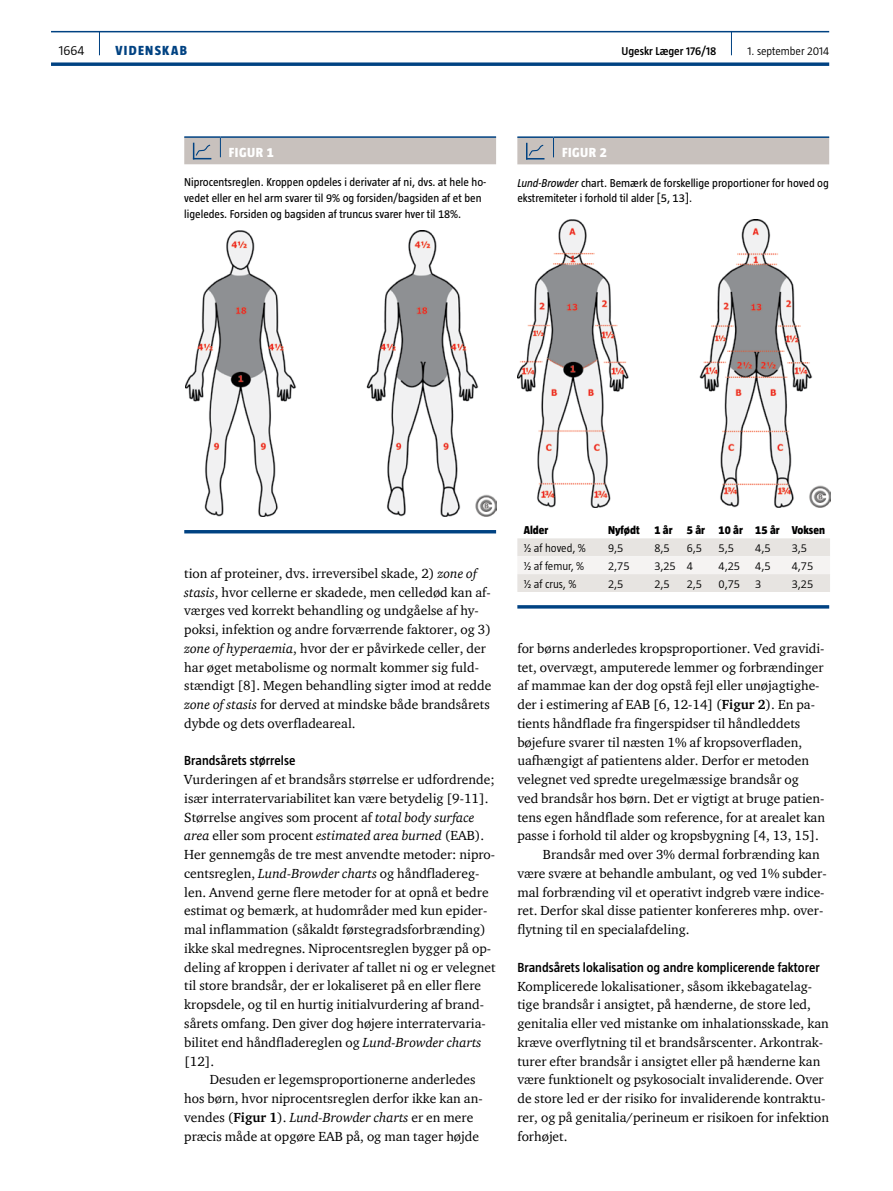
<style>
.page{position:relative;width:893px;height:1191px;background:#fff}
.page>*{position:absolute;margin:0;border:0;box-sizing:border-box;transform-origin:0 0}
.t1{font:13.5px/18.8px "ITC Charter Com";color:#000}
.t2{font:600 13.5px "Taz";color:#000}
.t3{font:800 13.5px "Taz";letter-spacing:.035em;color:#fff}
.t4{font:800 13.5px "Taz";letter-spacing:.095em;color:#004282}
.t5{font:300 13.5px "Taz";color:#000}
.t6{font:11.7px/15.8px "Taz";color:#000}
.t7{font:300 11.7px "Taz";color:#000}
.t8{font:800 11.7px "Taz";color:#000}
.t9{font:600 11.7px "Taz";color:#000}
.s1{font-style:italic}
.s2{font-weight:700}
</style>
<div class="page">
<hr style="left:51px;top:31px;width:778px;height:1px;background:#004282">
<svg style="left:51px;top:62px;width:778px;height:4px;background:#225b92"></svg>
<svg style="left:99px;top:32px;width:1px;height:23px"></svg>
<svg style="left:731px;top:32px;width:1px;height:23px"></svg>
<hr style="left:184px;top:136px;width:36px;height:2px;background:#004282">
<hr style="left:220px;top:136px;width:276px;height:2px;background:#004282">
<div style="left:184px;top:137px;width:312px;height:27px;background:#c8c1bd"></div>
<img style="left:185px;top:231px;width:311px;height:286px">
<hr style="left:184px;top:530px;width:312px;height:3px;background:#004282">
<hr style="left:517px;top:136px;width:36px;height:2px;background:#004282">
<hr style="left:553px;top:136px;width:276px;height:2px;background:#004282">
<div style="left:517px;top:137px;width:312px;height:27px;background:#c8c1bd"></div>
<img style="left:517px;top:220px;width:313px;height:288px">
<svg style="left:517px;top:538px;width:313px;height:54px"></svg>
<hr style="left:517px;top:605px;width:312px;height:3px;background:#004282">
<p class="t5" style="left:59px;top:43px;width:27px">1664</p>
<p class="t4" style="left:116px;top:43px;width:73px">VIDENSKAB</p>
<p class="t9" style="left:621px;top:45px;width:97px">Ugeskr Læger 176/18</p>
<p class="t7" style="left:747px;top:45px;width:83px">1. september 2014</p>
<p class="t3" style="left:229px;top:145px;width:46px">FIGUR 1</p>
<p class="t6" style="left:184px;top:174px;width:304px">Niprocentsreglen. Kroppen opdeles i derivater af ni, dvs. at hele ho&shy;vedet eller en hel arm svarer til 9% og forsiden/bagsiden af et ben ligeledes. Forsiden og bagsiden af truncus svarer hver til 18%.</p>
<p class="t3" style="left:562px;top:145px;width:46px">FIGUR 2</p>
<p class="t6" style="left:517px;top:174px;width:313px"><span class="s1">Lund-Browder</span> chart. Bemærk de forskellige proportioner for hoved og ekstremiteter i forhold til alder [5, 13].</p>
<p class="t1" style="left:184px;top:563px;width:309px">tion af proteiner, dvs. irreversibel skade, 2) <span class="s1">zone of stasis</span>, hvor cellerne er skadede, men celledød kan af&shy;værges ved korrekt behandling og undgåelse af hy&shy;poksi, infektion og andre forværrende faktorer, og 3) <span class="s1">zone of hyperaemia</span>, hvor der er påvirkede celler, der har øget metabolisme og normalt kommer sig fuld&shy;stændigt [8]. Megen behandling sigter imod at redde <span class="s1">zone of stasis</span> for derved at mindske både brandsårets dybde og dets overfladeareal.</p>
<p class="t2" style="left:184px;top:753px;width:113px">Brandsårets størrelse</p>
<p class="t1" style="left:184px;top:770px;width:313px">Vurderingen af et brandsårs størrelse er udfordrende; især interratervariabilitet kan være betydelig [9-11].<br>Størrelse angives som procent af <span class="s1">total body surface area</span> eller som procent <span class="s1">estimated area burned</span> (EAB).<br>Her gennemgås de tre mest anvendte metoder: nipro&shy;centsreglen, <span class="s1">Lund-Browder charts</span> og håndfladereg&shy;len. Anvend gerne flere metoder for at opnå et bedre estimat og bemærk, at hudområder med kun epider&shy;mal inflammation (såkaldt førstegradsforbrænding) ikke skal medregnes. Niprocentsreglen bygger på op&shy;deling af kroppen i derivater af tallet ni og er velegnet til store brandsår, der er lokaliseret på en eller flere kropsdele, og til en hurtig initialvurdering af brand&shy;sårets omfang. Den giver dog højere interratervaria&shy;bilitet end håndfladereglen og <span class="s1">Lund-Browder charts </span>[12].</p>
<p class="t1" style="left:184px;top:1070px;width:300px;text-indent:26px">Desuden er legemsproportionerne anderledes hos børn, hvor niprocentsreglen derfor ikke kan an&shy;vendes (<span class="s2">Figur 1</span>). <span class="s1">Lund-Browder charts</span> er en mere præcis måde at opgøre EAB på, og man tager højde</p>
<p class="t8" style="left:524px;top:523px;width:26px">Alder</p>
<p class="t8" style="left:608px;top:523px;width:33px">Nyfødt</p>
<p class="t8" style="left:654px;top:523px;width:172px">1 år 5 år 10 år 15 år Voksen</p>
<p class="t7" style="left:524px;top:541px;width:64px">½ af hoved, %</p>
<p class="t7" style="left:608px;top:541px;width:17px">9,5</p>
<p class="t7" style="left:654px;top:541px;width:17px">8,5</p>
<p class="t7" style="left:687px;top:541px;width:17px">6,5</p>
<p class="t7" style="left:719px;top:541px;width:17px">5,5</p>
<p class="t7" style="left:755px;top:541px;width:17px">4,5</p>
<p class="t7" style="left:792px;top:541px;width:17px">3,5</p>
<p class="t7" style="left:524px;top:559px;width:62px">½ af femur, %</p>
<p class="t7" style="left:608px;top:559px;width:23px">2,75</p>
<p class="t7" style="left:654px;top:559px;width:40px">3,25 4</p>
<p class="t7" style="left:719px;top:559px;width:23px">4,25</p>
<p class="t7" style="left:755px;top:559px;width:17px">4,5</p>
<p class="t7" style="left:792px;top:559px;width:23px">4,75</p>
<p class="t7" style="left:524px;top:577px;width:54px">½ af crus, %</p>
<p class="t7" style="left:608px;top:577px;width:17px">2,5</p>
<p class="t7" style="left:654px;top:577px;width:17px">2,5</p>
<p class="t7" style="left:687px;top:577px;width:17px">2,5</p>
<p class="t7" style="left:719px;top:577px;width:23px">0,75</p>
<p class="t7" style="left:755px;top:577px;width:8px">3</p>
<p class="t7" style="left:792px;top:577px;width:23px">3,25</p>
<p class="t1" style="left:517px;top:638px;width:309px">for børns anderledes kropsproportioner. Ved gravidi-</p>
<p class="t1" style="left:517px;top:657px;width:308px">tet, overvægt, amputerede lemmer og forbrændinger</p>
<p class="t1" style="left:517px;top:676px;width:304px">af mammae kan der dog opstå fejl eller unøjagtighe-</p>
<p class="t1" style="left:517px;top:695px;width:299px">der i estimering af EAB [6, 12-14] (<span class="s2">Figur 2</span>). En pa-</p>
<p class="t1" style="left:517px;top:713px;width:284px">tients håndflade fra fingerspidser til håndleddets</p>
<p class="t1" style="left:517px;top:732px;width:286px">bøjefure svarer til næsten 1% af kropsoverfladen,</p>
<p class="t1" style="left:517px;top:751px;width:293px">uafhængigt af patientens alder. Derfor er metoden</p>
<p class="t1" style="left:517px;top:770px;width:283px">velegnet ved spredte uregelmæssige brandsår og</p>
<p class="t1" style="left:517px;top:788px;width:309px">ved brandsår hos børn. Det er vigtigt at bruge patien-</p>
<p class="t1" style="left:517px;top:807px;width:309px">tens egen håndflade som reference, for at arealet kan</p>
<p class="t1" style="left:517px;top:826px;width:303px">passe i forhold til alder og kropsbygning [4, 13, 15].</p>
<p class="t1" style="left:543px;top:845px;width:278px">Brandsår med over 3% dermal forbrænding kan</p>
<p class="t1" style="left:517px;top:863px;width:311px">være svære at behandle ambulant, og ved 1% subder-</p>
<p class="t1" style="left:517px;top:882px;width:309px">mal forbrænding vil et operativt indgreb være indice-</p>
<p class="t1" style="left:517px;top:901px;width:308px">ret. Derfor skal disse patienter konfereres mhp. over-</p>
<p class="t1" style="left:517px;top:920px;width:174px">flytning til en specialafdeling.</p>
<p class="t2" style="left:517px;top:959px;width:304px">Brandsårets lokalisation og andre komplicerende faktorer</p>
<p class="t1" style="left:517px;top:976px;width:313px">Komplicerede lokalisationer, såsom ikkebagatelag&shy;tige brandsår i ansigtet, på hænderne, de store led, genitalia eller ved mistanke om inhalationsskade, kan kræve overflytning til et brandsårscenter. Arkontrak&shy;turer efter brandsår i ansigtet eller på hænderne kan være funktionelt og psykosocialt invaliderende. Over de store led er der risiko for invaliderende kontraktu&shy;rer, og på genitalia/perineum er risikoen for infektion forhøjet.</p>
</div>
